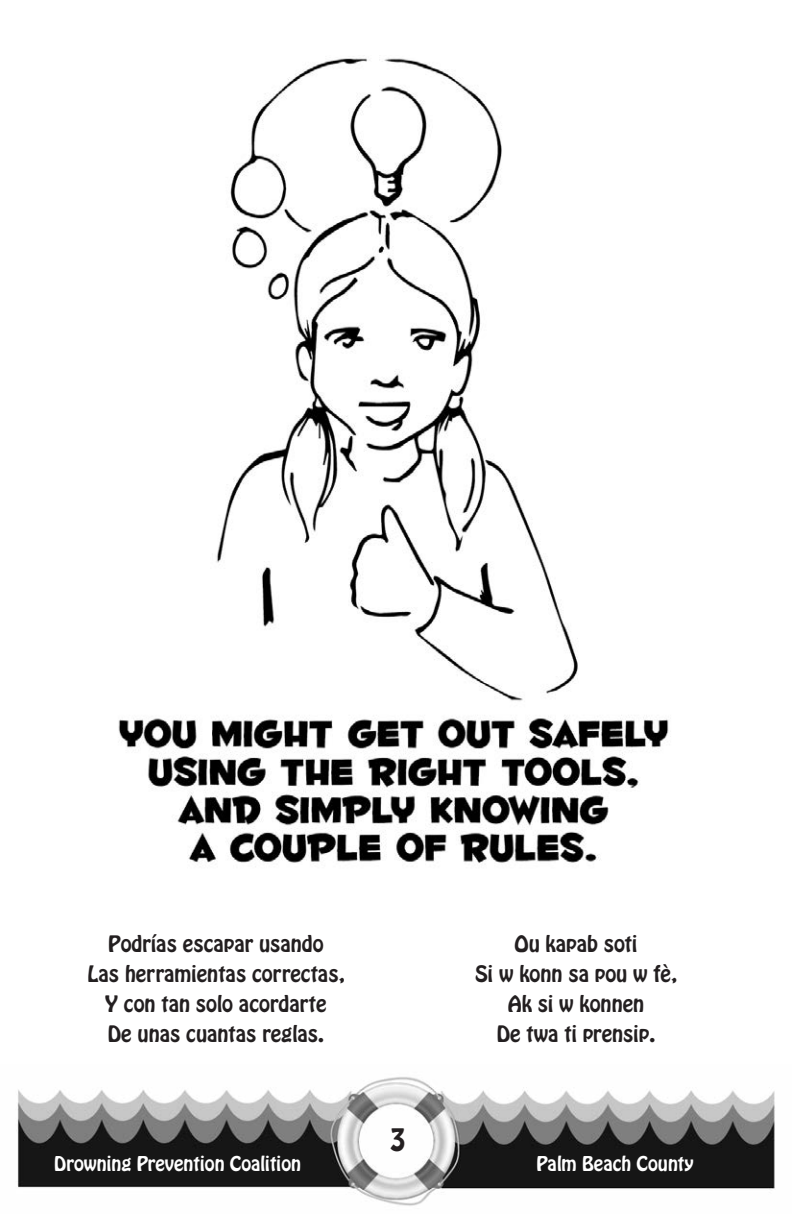
<style>
.page{position:relative;width:792px;height:1224px;background:#fff}
.page>*{position:absolute;margin:0;border:0;box-sizing:border-box;transform-origin:0 0}
.t1{font:28px "Hobo Std";color:#231f20}
.t2{font:20px/30px "Hobo Std";color:#231f20;text-align:center}
.t3{font:18px "Hobo Std";color:#fff}
</style>
<div class="page">
<img style="left:118px;top:58px;width:551px;height:805px">
<img style="left:17px;top:1077px;width:758px;height:129px">
<p class="t2" style="left:87px;top:930px;width:258px">Podrías escapar usando<br>Las herramientas correctas,<br>Y con tan solo acordarte<br>De unas cuantas reglas.</p>
<p class="t2" style="left:475px;top:930px;width:203px">Ou kapab soti<br>Si w konn sa pou w fè,<br>Ak si w konnen<br>De twa ti prensip.</p>
<h1 class="t1" style="left:389px;top:1128px;width:18px">3</h1>
<p class="t3" style="left:54px;top:1156px;width:248px">Drowning Prevention Coalition</p>
<p class="t3" style="left:536px;top:1156px;width:159px">Palm Beach County</p>
</div>
